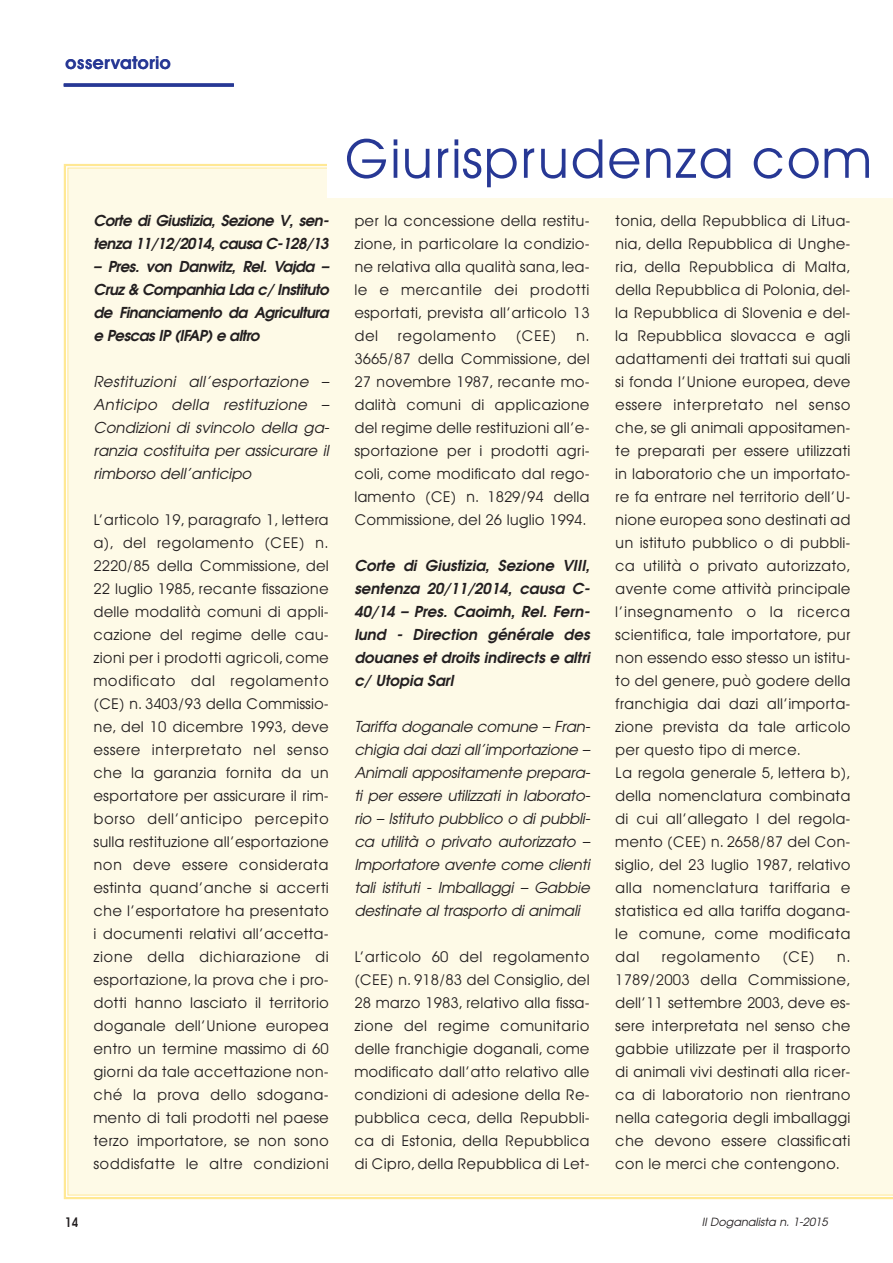
<style>
.page{position:relative;width:893px;height:1263px;background:#fff}
.page>*{position:absolute;margin:0;border:0;box-sizing:border-box;transform-origin:0 0}
.t1{font:54px "Avant Garde";color:#273895}
.t2{font:600 18px "Avant Garde";color:#273895}
.t3{font:15px/23px "Avant Garde";color:#231f20;text-align:justify}
.t4{font:italic 15px/23px "Avant Garde";letter-spacing:-.005em;color:#231f20;text-align:justify}
.t5{font:italic 600 15px/23px "Avant Garde";color:#231f20;text-align:justify}
.t6{font:italic 600 15px/23px "Avant Garde";letter-spacing:-.035em;color:#231f20}
.t7{font:15px "Avant Garde";letter-spacing:.02em;color:#231f20}
.t8{font:600 13.5px "Avant Garde";color:#231f20;scale:.85 1}
.t9{font:italic 11.25px "Avant Garde";color:#231f20}
</style>
<div class="page">
<hr style="left:64px;top:84px;width:170px;height:3px;background:#273895">
<div style="left:68px;top:168px;width:825px;height:1027px;background:#fefae7"></div>
<div style="left:327px;top:128px;width:566px;height:70px;background:#fff"></div>
<p class="t2" style="left:65px;top:52px;width:107px">osservatorio</p>
<p class="t6" style="left:94px;top:209px;width:237px">Corte di Giustizia, Sezione V, sen&shy;tenza 11/12/2014, causa C-128/13</p>
<p class="t5" style="left:94px;top:255px;width:237px">– Pres. von Danwitz, Rel. Vajda – Cruz &amp; Companhia Lda c/ Instituto de Financiamento da Agricultura e Pescas IP (IFAP) e altro</p>
<p class="t4" style="left:94px;top:370px;width:237px">Restituzioni all’esportazione – Anticipo della restituzione – Condizioni di svincolo della ga&shy;ranzia costituita per assicurare il rimborso dell’anticipo</p>
<p class="t3" style="left:94px;top:508px;width:237px">L’articolo 19, paragrafo 1, lettera a), del regolamento (CEE) n.<br>2220/85 della Commissione, del 22 luglio 1985, recante fissazione delle modalità comuni di appli&shy;cazione del regime delle cau&shy;zioni per i prodotti agricoli, come modificato dal regolamento (CE) n. 3403/93 della Commissio&shy;ne, del 10 dicembre 1993, deve essere interpretato nel senso che la garanzia fornita da un esportatore per assicurare il rim&shy;borso dell’anticipo percepito sulla restituzione all’esportazione non deve essere considerata estinta quand’anche si accerti che l’esportatore ha presentato i documenti relativi all’accetta&shy;zione della dichiarazione di esportazione, la prova che i pro&shy;dotti hanno lasciato il territorio doganale dell’Unione europea entro un termine massimo di 60 giorni da tale accettazione non&shy;ché la prova dello sdogana&shy;mento di tali prodotti nel paese terzo importatore, se non sono soddisfatte le altre condizioni</p>
<h1 class="t1" style="left:343px;top:128px;width:531px">Giurisprudenza com</h1>
<p class="t3" style="left:354px;top:209px;width:237px">per la concessione della restitu&shy;zione, in particolare la condizio&shy;ne relativa alla qualità sana, lea&shy;le e mercantile dei prodotti esportati, prevista all’articolo 13 del</p>
<p class="t7" style="left:398px;top:327px;width:100px">regolamento</p>
<p class="t3" style="left:516px;top:324px;width:42px">(CEE)</p>
<p class="t3" style="left:354px;top:324px;width:237px;text-indent:222px">n.<br>3665/87 della Commissione, del 27 novembre 1987, recante mo&shy;dalità comuni di applicazione del regime delle restituzioni all’e&shy;sportazione per i prodotti agri&shy;coli, come modificato dal rego&shy;lamento (CE) n. 1829/94 della Commissione, del 26 luglio 1994.</p>
<p class="t5" style="left:354px;top:554px;width:237px;text-align:left">Corte di Giustizia, Sezione VIII, sentenza 20/11/2014, causa C-<br>40/14 – Pres. Caoimh, Rel. Fern&shy;lund - Direction générale des douanes et droits indirects e altri c/ Utopia Sarl</p>
<p class="t4" style="left:354px;top:715px;width:237px">Tariffa doganale comune – Fran&shy;chigia dai dazi all’importazione – Animali appositamente prepara&shy;ti per essere utilizzati in laborato&shy;rio – Istituto pubblico o di pubbli&shy;ca utilità o privato autorizzato – Importatore avente come clienti tali istituti - Imballaggi – Gabbie destinate al trasporto di animali</p>
<p class="t3" style="left:354px;top:945px;width:237px">L’articolo 60 del regolamento (CEE) n. 918/83 del Consiglio, del 28 marzo 1983, relativo alla fissa&shy;zione del regime comunitario delle franchigie doganali, come modificato dall’atto relativo alle condizioni di adesione della Re&shy;pubblica ceca, della Repubbli&shy;ca di Estonia, della Repubblica di Cipro, della Repubblica di Let-</p>
<p class="t3" style="left:615px;top:209px;width:237px;text-align:left">tonia, della Repubblica di Litua&shy;nia, della Repubblica di Unghe&shy;ria, della Repubblica di Malta, della Repubblica di Polonia, del&shy;la Repubblica di Slovenia e del&shy;la Repubblica slovacca e agli adattamenti dei trattati sui quali si fonda l’Unione europea, deve essere interpretato nel senso che, se gli animali appositamen&shy;te preparati per essere utilizzati in laboratorio che un importato&shy;re fa entrare nel territorio dell’U&shy;nione europea sono destinati ad un istituto pubblico o di pubbli&shy;ca utilità o privato autorizzato, avente come attività principale l’insegnamento o la ricerca scientifica, tale importatore, pur non essendo esso stesso un istitu&shy;to del genere, può godere della franchigia dai dazi all’importa&shy;zione prevista da tale articolo per questo tipo di merce.<br>La regola generale 5, lettera b), della nomenclatura combinata di cui all’allegato I del regola&shy;mento (CEE) n. 2658/87 del Con&shy;siglio, del 23 luglio 1987, relativo alla nomenclatura tariffaria e statistica ed alla tariffa dogana&shy;le comune, come modificata dal</p>
<p class="t7" style="left:662px;top:948px;width:100px">regolamento</p>
<p class="t3" style="left:782px;top:945px;width:34px">(CE)</p>
<p class="t3" style="left:615px;top:945px;width:237px;text-indent:222px">n.<br>1789/2003 della Commissione, dell’11 settembre 2003, deve es&shy;sere interpretata nel senso che gabbie utilizzate per il trasporto di animali vivi destinati alla ricer&shy;ca di laboratorio non rientrano nella categoria degli imballaggi che devono essere classificati con le merci che contengono.</p>
<p class="t8" style="left:65px;top:1215px;width:17px">14</p>
<p class="t9" style="left:702px;top:1216px;width:127px">Il Doganalista n. 1-2015</p>
</div>
